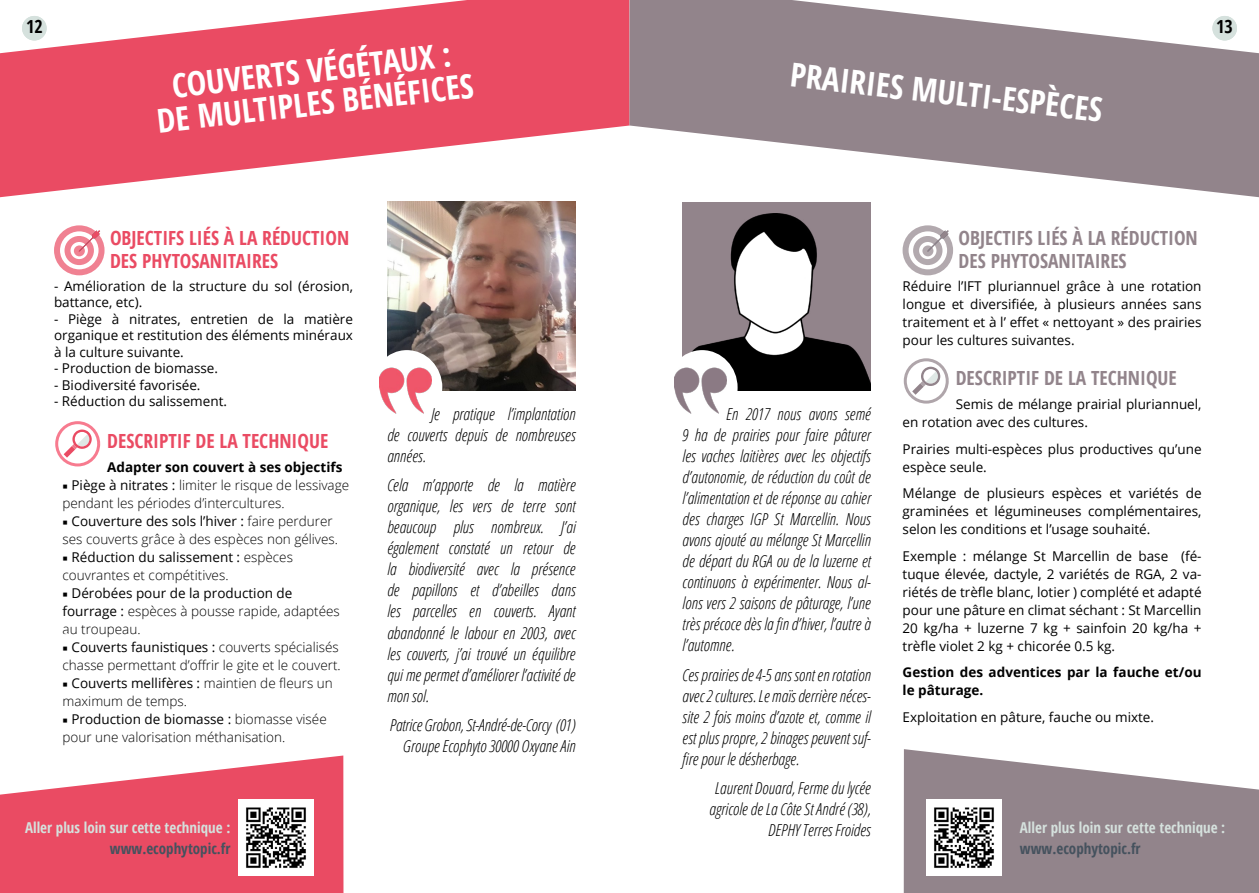
<style>
.page{position:relative;width:1259px;height:893px;background:#fff}
.page>*{position:absolute;margin:0;border:0;box-sizing:border-box;transform-origin:0 0}
.t1{font:700 condensed 33px/33px "Open Sans";color:#fff;text-align:center}
.t2{font:700 condensed 19.5px/23.4px "Open Sans";color:#ea4b63}
.t3{font:700 condensed 19.5px/23.4px "Open Sans";color:#92848b}
.t4{font:700 condensed 18px "Open Sans";color:#000}
.t5{font:italic 300 16.5px/21px "Open Sans Condensed";color:#000;text-align:justify}
.t6{font:700 condensed 15px "Open Sans";color:#d5e1dd}
.t7{font:700 condensed 15px "Open Sans";color:#45525e}
.t8{font:13.5px/18px "Open Sans";color:#000;text-align:justify}
.t9{font:300 13.5px/18px "Open Sans";color:#000}
.t10{font:700 13.5px/18px "Open Sans";color:#000}
.s1{font-family:"Minion Pro";font-weight:400}
.s2{font-weight:400}
</style>
<div class="page">
<svg style="left:0;top:0;width:629px;height:197px;fill:#ea4b63"></svg>
<svg style="left:0;top:755px;width:343px;height:138px;fill:#ea4b63"></svg>
<img style="left:387px;top:202px;width:188px;height:188px">
<div style="left:371px;top:350px;width:71px;height:75px;background:#fff;border-radius:50%"></div>
<img style="left:379px;top:367px;width:52px;height:47px">
<svg style="left:54px;top:225px;width:51px;height:51px"></svg>
<svg style="left:55px;top:421px;width:45px;height:45px"></svg>
<svg style="left:64px;top:430px;width:28px;height:28px"></svg>
<svg style="left:629px;top:0;width:630px;height:197px;fill:#92848b"></svg>
<svg style="left:903px;top:749px;width:356px;height:144px;fill:#92848b"></svg>
<div style="left:682px;top:202px;width:188px;height:188px;background:#92848b"></div>
<img style="left:692px;top:214px;width:178px;height:176px">
<div style="left:666px;top:350px;width:71px;height:75px;background:#fff;border-radius:50%"></div>
<img style="left:674px;top:367px;width:52px;height:47px">
<svg style="left:902px;top:225px;width:51px;height:51px"></svg>
<svg style="left:903px;top:358px;width:45px;height:46px"></svg>
<svg style="left:912px;top:367px;width:28px;height:28px"></svg>
<img style="left:238px;top:799px;width:76px;height:76px">
<img style="left:926px;top:799px;width:76px;height:76px">
<p class="t4" style="left:26px;top:14px;width:18px">12</p>
<p class="t4" style="left:1216px;top:14px;width:18px">13</p>
<h1 class="t1" style="left:151px;top:73px;width:320px;rotate:-7deg">COUVERTS VÉGÉTAUX :<br>DE MULTIPLES BÉNÉFICES</h1>
<p class="t2" style="left:110px;top:225px;width:241px">OBJECTIFS LIÉS À LA RÉDUCTION<br>DES PHYTOSANITAIRES</p>
<p class="t8" style="left:54px;top:277px;width:300px;line-height:16.5px">- Amélioration de la structure du sol (érosion, battance, etc).</p>
<p class="t8" style="left:54px;top:310px;width:300px;line-height:16.5px">- Piège à nitrates, entretien de la matière organique et restitution des éléments minéraux à la culture suivante.</p>
<p class="t8" style="left:54px;top:359px;width:166px">- Production de biomasse.</p>
<p class="t8" style="left:54px;top:376px;width:148px">- Biodiversité favorisée.</p>
<p class="t8" style="left:54px;top:392px;width:174px">- Réduction du salissement.</p>
<p class="t2" style="left:107px;top:429px;width:223px">DESCRIPTIF DE LA TECHNIQUE</p>
<p class="t10" style="left:107px;top:458px;width:237px">Adapter son couvert à ses objectifs</p>
<p class="t9" style="left:63px;top:476px;width:288px"><span class="s1">■</span> <span class="s2">Piège à nitrates :</span> limiter le risque de lessivage pendant les périodes d’intercultures.</p>
<p class="t9" style="left:63px;top:512px;width:277px"><span class="s1">■</span> <span class="s2">Couverture des sols l’hiver :</span> faire perdurer ses couverts grâce à des espèces non gélives.</p>
<p class="t9" style="left:63px;top:548px;width:232px"><span class="s1">■</span> <span class="s2">Réduction du salissement :</span> espèces couvrantes et compétitives.</p>
<p class="t9" style="left:63px;top:584px;width:279px"><span class="s1">■</span> <span class="s2">Dérobées pour de la production de fourrage :</span> espèces à pousse rapide, adaptées au troupeau.</p>
<p class="t9" style="left:63px;top:638px;width:280px"><span class="s1">■</span> <span class="s2">Couverts faunistiques :</span> couverts spécialisés chasse permettant d’offrir le gite et le couvert.</p>
<p class="t9" style="left:63px;top:674px;width:272px"><span class="s1">■</span> <span class="s2">Couverts mellifères :</span> maintien de fleurs un maximum de temps.</p>
<p class="t9" style="left:63px;top:710px;width:266px"><span class="s1">■</span> <span class="s2">Production de biomasse :</span> biomasse visée pour une valorisation méthanisation.</p>
<p class="t6" style="left:25px;top:817px;width:207px">Aller plus loin sur cette technique :</p>
<p class="t7" style="left:110px;top:838px;width:122px">www.ecophytopic.fr</p>
<p class="t5" style="left:387px;top:403px;width:190px;text-indent:44px">Je pratique l’implantation de couverts depuis de nombreuses années.</p>
<p class="t5" style="left:387px;top:474px;width:190px">Cela m’apporte de la matière organique, les vers de terre sont beaucoup plus nombreux. J’ai également constaté un retour de la biodiversité avec la présence de papillons et d’abeilles dans les parcelles en couverts. Ayant abandonné le labour en 2003, avec les couverts, j’ai trouvé un équilibre qui me permet d’améliorer l’activité de mon sol.</p>
<p class="t5" style="left:390px;top:714px;width:187px;text-align:right">Patrice Grobon, St-André-de-Corcy (01)<br>Groupe Ecophyto 30000 Oxyane Ain</p>
<h1 class="t1" style="left:793px;top:56px;width:315px;rotate:7deg">PRAIRIES MULTI-ESPÈCES</h1>
<p class="t3" style="left:958px;top:225px;width:241px">OBJECTIFS LIÉS À LA RÉDUCTION<br>DES PHYTOSANITAIRES</p>
<p class="t8" style="left:902px;top:277px;width:300px">Réduire l’IFT pluriannuel grâce à une rotation longue et diversifiée, à plusieurs années sans traitement et à l’ effet « nettoyant » des prairies pour les cultures suivantes.</p>
<p class="t5" style="left:682px;top:403px;width:190px;text-indent:44px">En 2017 nous avons semé 9 ha de prairies pour faire pâturer les vaches laitières avec les objectifs d’autonomie, de réduction du coût de l’alimentation et de réponse au cahier des charges IGP St Marcellin. Nous avons ajouté au mélange St Marcellin de départ du RGA ou de la luzerne et continuons à expérimenter. Nous al&shy;lons vers 2 saisons de pâturage, l’une très précoce dès la fin d’hiver, l’autre à l’automne.</p>
<p class="t5" style="left:682px;top:663px;width:190px">Ces prairies de 4-5 ans sont en rotation avec 2 cultures. Le maïs derrière néces&shy;site 2 fois moins d’azote et, comme il est plus propre, 2 binages peuvent suf&shy;fire pour le désherbage.</p>
<p class="t5" style="left:709px;top:777px;width:163px;text-align:right">Laurent Douard, Ferme du lycée agricole de La Côte St André (38),<br>DEPHY Terres Froides</p>
<p class="t3" style="left:955px;top:366px;width:223px">DESCRIPTIF DE LA TECHNIQUE</p>
<p class="t8" style="left:902px;top:395px;width:300px;text-indent:53px">Semis de mélange prairial pluriannuel, en rotation avec des cultures.</p>
<p class="t8" style="left:902px;top:439px;width:300px">Prairies multi-espèces plus productives qu’une espèce seule.</p>
<p class="t8" style="left:902px;top:484px;width:300px">Mélange de plusieurs espèces et variétés de graminées et légumineuses complémentaires, selon les conditions et l’usage souhaité.</p>
<p class="t8" style="left:902px;top:546px;width:300px">Exemple : mélange St Marcellin de base (fé&shy;tuque élevée, dactyle, 2 variétés de RGA, 2 va&shy;riétés de trèfle blanc, lotier ) complété et adapté pour une pâture en climat séchant : St Marcellin 20 kg/ha + luzerne 7 kg + sainfoin 20 kg/ha + trèfle violet 2 kg + chicorée 0.5 kg.</p>
<p class="t10" style="left:902px;top:663px;width:300px">Gestion des adventices par la fauche et/ou le pâturage.</p>
<p class="t8" style="left:902px;top:707px;width:253px">Exploitation en pâture, fauche ou mixte.</p>
<p class="t6" style="left:1020px;top:817px;width:207px">Aller plus loin sur cette technique :</p>
<p class="t7" style="left:1020px;top:838px;width:122px">www.ecophytopic.fr</p>
</div>
